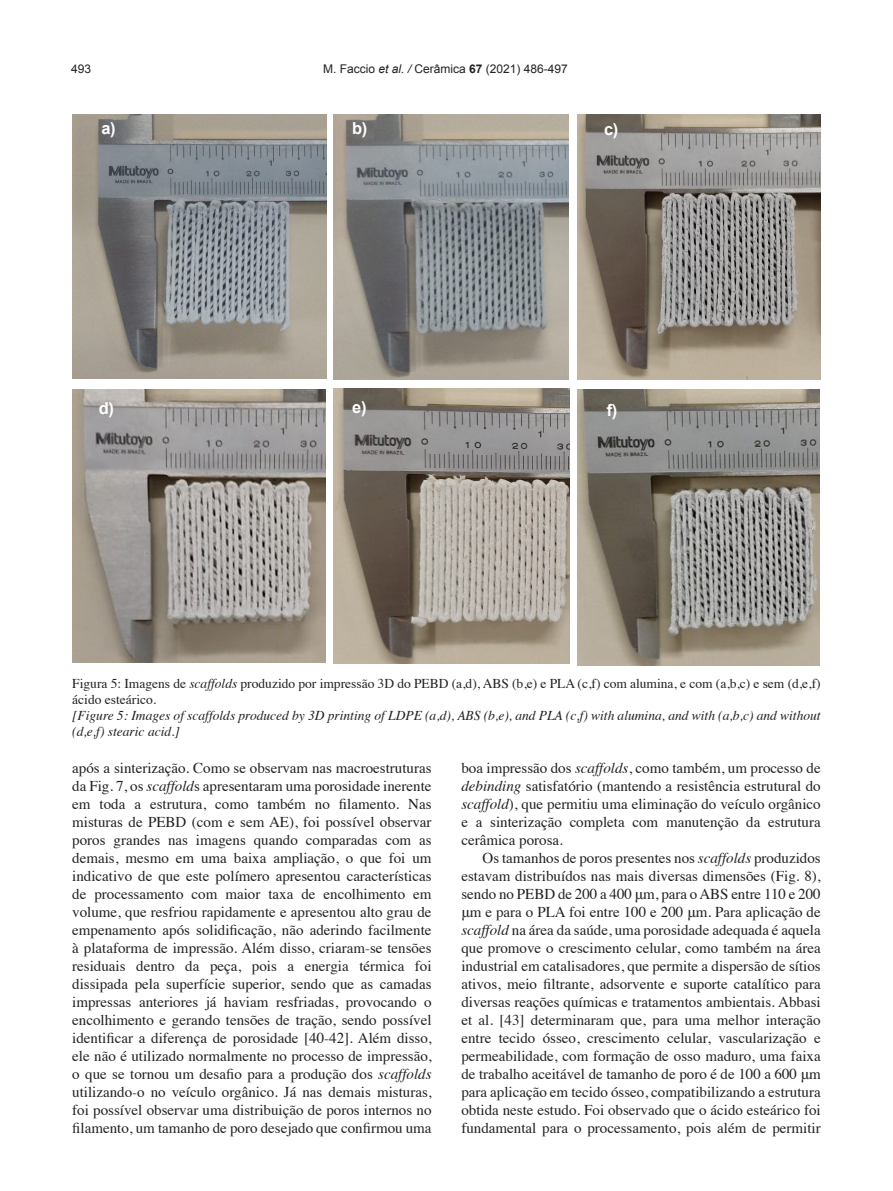
<style>
.page{position:relative;width:893px;height:1191px;background:#fff}
.page>*{position:absolute;margin:0;border:0;box-sizing:border-box;transform-origin:0 0}
.t1{font:700 16.5px "Arial";color:#fff}
.t2{font:15px/18px "Times";color:#231f20;text-align:justify}
.t3{font:italic 13.5px/16.2px "Times";color:#231f20}
.t4{font:13.5px/16.2px "Times";color:#231f20}
.t5{font:12px "Arial";color:#222}
.t6{font:12px "Arial";color:#231f20}
.s1{font-style:italic}
.s2{font-weight:700}
</style>
<div class="page">
<img style="left:72px;top:115px;width:255px;height:264px">
<img style="left:333px;top:115px;width:235px;height:264px">
<img style="left:578px;top:115px;width:243px;height:264px">
<img style="left:72px;top:390px;width:254px;height:272px">
<img style="left:333px;top:388px;width:237px;height:275px">
<img style="left:578px;top:390px;width:241px;height:275px">
<p class="t6" style="left:71px;top:60px;width:22px">493</p>
<p class="t1" style="left:101px;top:118px;width:16px">a)</p>
<p class="t5" style="left:323px;top:60px;width:246px">M. Faccio <span class="s1">et al. /</span> Cerâmica <span class="s2">67</span> (2021) 486-497</p>
<p class="t1" style="left:352px;top:118px;width:17px">b)</p>
<p class="t1" style="left:604px;top:118px;width:16px">c)</p>
<p class="t1" style="left:99px;top:397px;width:17px">d)</p>
<p class="t1" style="left:352px;top:396px;width:16px">e)</p>
<p class="t1" style="left:607px;top:399px;width:12px">f)</p>
<p class="t4" style="left:72px;top:673px;width:750px">Figura 5: Imagens de <span class="s1">scaffolds</span> produzido por impressão 3D do PEBD (a,d), ABS (b,e) e PLA (c,f) com alumina, e com (a,b,c) e sem (d,e,f) ácido esteárico.</p>
<p class="t3" style="left:72px;top:706px;width:750px">[Figure 5: Images of scaffolds produced by 3D printing of LDPE (a,d), ABS (b,e), and PLA (c,f) with alumina, and with (a,b,c) and without (d,e,f) stearic acid.]</p>
<p class="t2" style="left:72px;top:757px;width:361px">após a sinterização. Como se observam nas macroestruturas da Fig. 7, os <span class="s1">scaffold</span>s apresentaram uma porosidade inerente em toda a estrutura, como também no filamento. Nas misturas de PEBD (com e sem AE), foi possível observar poros grandes nas imagens quando comparadas com as demais, mesmo em uma baixa ampliação, o que foi um indicativo de que este polímero apresentou características de processamento com maior taxa de encolhimento em volume, que resfriou rapidamente e apresentou alto grau de empenamento após solidificação, não aderindo facilmente à plataforma de impressão. Além disso, criaram-se tensões residuais dentro da peça, pois a energia térmica foi dissipada pela superfície superior, sendo que as camadas impressas anteriores já haviam resfriadas, provocando o encolhimento e gerando tensões de tração, sendo possível identificar a diferença de porosidade [40-42]. Além disso, ele não é utilizado normalmente no processo de impressão, o que se tornou um desafio para a produção dos <span class="s1">scaffolds </span>utilizando-o no veículo orgânico. Já nas demais misturas, foi possível observar uma distribuição de poros internos no filamento, um tamanho de poro desejado que confirmou uma</p>
<p class="t2" style="left:461px;top:757px;width:361px">boa impressão dos <span class="s1">scaffolds</span>, como também, um processo de <span class="s1">debinding</span> satisfatório (mantendo a resistência estrutural do <span class="s1">scaffold</span>), que permitiu uma eliminação do veículo orgânico e a sinterização completa com manutenção da estrutura cerâmica porosa.</p>
<p class="t2" style="left:461px;top:847px;width:361px;text-indent:21px">Os tamanhos de poros presentes nos <span class="s1">scaffolds</span> produzidos estavam distribuídos nas mais diversas dimensões (Fig. 8), sendo no PEBD de 200 a 400 μm, para o ABS entre 110 e 200 μm e para o PLA foi entre 100 e 200 μm. Para aplicação de <span class="s1">scaffold</span> na área da saúde, uma porosidade adequada é aquela que promove o crescimento celular, como também na área industrial em catalisadores, que permite a dispersão de sítios ativos, meio filtrante, adsorvente e suporte catalítico para diversas reações químicas e tratamentos ambientais. Abbasi et al. [43] determinaram que, para uma melhor interação entre tecido ósseo, crescimento celular, vascularização e permeabilidade, com formação de osso maduro, uma faixa de trabalho aceitável de tamanho de poro é de 100 a 600 μm para aplicação em tecido ósseo, compatibilizando a estrutura obtida neste estudo. Foi observado que o ácido esteárico foi fundamental para o processamento, pois além de permitir</p>
</div>
